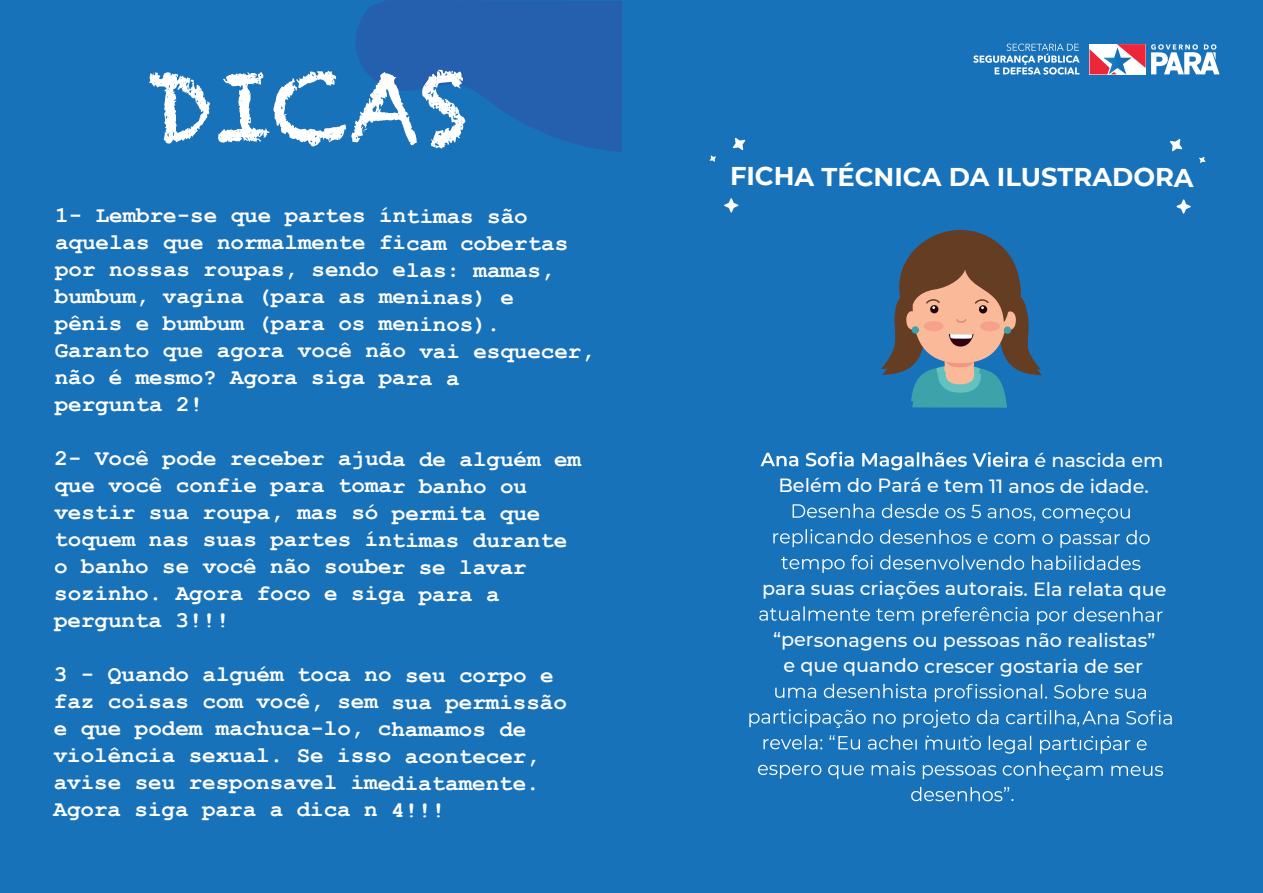
<style>
.page{position:relative;width:1263px;height:893px;background:#fff}
.page>*{position:absolute;margin:0;border:0;box-sizing:border-box;transform-origin:0 0}
.t1{font:96px "Chalkduster";letter-spacing:-.005em;color:#fff}
.t2{font:700 25.65px "Montserrat";letter-spacing:-.005em;color:#fff}
.t3{font:700 22.5px/27px "Courier New";letter-spacing:-.005em;color:#fff}
.t4{font:500 19.2px/25.3px "Montserrat";letter-spacing:-.005em;color:#fff}
</style>
<div class="page">
<div style="left:0;top:1px;width:1263px;height:892px;background:#1872ba"></div>
<svg style="left:352px;top:0;width:270px;height:152px"></svg>
<svg style="left:973px;top:44px;width:106px;height:31px"></svg>
<svg style="left:1151px;top:44px;width:68px;height:30px"></svg>
<svg style="left:1089px;top:44px;width:56px;height:30px;background:#d498a9"></svg>
<svg style="left:881px;top:230px;width:161px;height:178px"></svg>
<svg style="left:760px;top:452px;width:268px;height:18px"></svg>
<svg style="left:792px;top:504px;width:338px;height:180px"></svg>
<svg style="left:773px;top:529px;width:377px;height:19px"></svg>
<svg style="left:781px;top:555px;width:359px;height:18px"></svg>
<svg style="left:759px;top:606px;width:403px;height:19px"></svg>
<svg style="left:749px;top:684px;width:423px;height:117px"></svg>
<svg style="left:1176px;top:199px;width:15px;height:15px"></svg>
<svg style="left:1170px;top:139px;width:12px;height:12px"></svg>
<svg style="left:1199px;top:157px;width:6px;height:6px"></svg>
<svg style="left:724px;top:198px;width:14px;height:15px"></svg>
<svg style="left:733px;top:138px;width:12px;height:12px"></svg>
<svg style="left:710px;top:155px;width:6px;height:7px"></svg>
<h1 class="t1" style="left:147px;top:51px;width:323px">DICAS</h1>
<p class="t3" style="left:55px;top:201px;width:542px">1- Lembre-se que partes íntimas são aquelas que normalmente ficam cobertas por nossas roupas, sendo elas: mamas, bumbum, vagina (para as meninas) e<br>pênis e bumbum (para os meninos).<br>Garanto que agora você não vai esquecer, não é mesmo? Agora siga para a<br>pergunta 2!</p>
<p class="t3" style="left:54px;top:444px;width:528px">2- Você pode receber ajuda de alguém em que você confie para tomar banho ou vestir sua roupa, mas só permita que toquem nas suas partes íntimas durante o banho se você não souber se lavar sozinho. Agora foco e siga para a pergunta 3!!!</p>
<p class="t3" style="left:54px;top:660px;width:515px">3 - Quando alguém toca no seu corpo e faz coisas com você, sem sua permissão e que podem machuca-lo, chamamos de violência sexual. Se isso acontecer, avise seu responsavel imediatamente.<br>Agora siga para a dica n 4!!!</p>
<p class="t2" style="left:730px;top:158px;width:465px">FICHA TÉCNICA DA ILUSTRADORA</p>
<p class="t4" style="left:778px;top:447px;width:386px;text-indent:256px">é nascida em<br>Belém do Pará e tem 11 anos de idade.</p>
<p class="t4" style="left:762px;top:575px;width:406px">para suas criações autorais. Ela relata que</p>
<p class="t4" style="left:773px;top:626px;width:384px;text-align:center">“personagens ou pessoas não realistas” e que quando crescer gostaria de ser</p>
</div>
